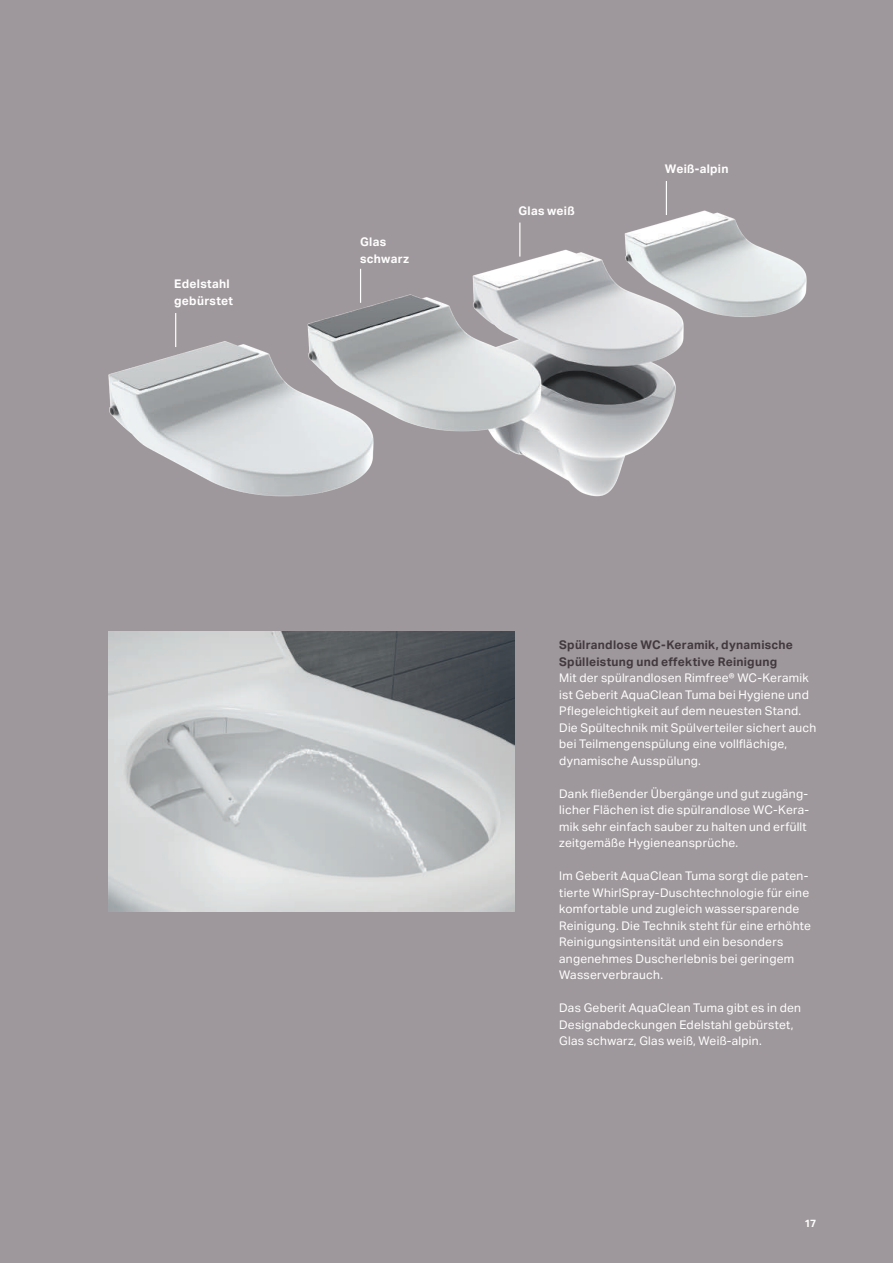
<style>
.page{position:relative;width:893px;height:1263px;background:#9e979b}
.page>*{position:absolute;margin:0;border:0;box-sizing:border-box;transform-origin:0 0}
.t1{font:12px/16.5px "Aktiv Grotesk Geberit";letter-spacing:.025em;color:#fff}
.t2{font:700 12px/16.5px "Aktiv Grotesk Geberit";letter-spacing:.02em;color:#42393e}
.t3{font:700 12px/16.5px "Aktiv Grotesk Geberit";letter-spacing:.02em;color:#fff}
.t4{font:700 10.5px "Aktiv Grotesk Geberit";color:#fff}
</style>
<div class="page">
<img style="left:109px;top:631px;width:405px;height:281px">
<img style="left:108px;top:193px;width:699px;height:304px">
<hr style="left:175px;top:313px;width:1px;height:34px;background:#fff">
<hr style="left:360px;top:269px;width:1px;height:34px;background:#fff">
<hr style="left:519px;top:223px;width:1px;height:34px;background:#fff">
<hr style="left:666px;top:181px;width:1px;height:34px;background:#fff">
<p class="t3" style="left:174px;top:276px;width:60px">Edelstahl gebürstet</p>
<p class="t3" style="left:360px;top:234px;width:50px">Glas schwarz</p>
<p class="t3" style="left:518px;top:202px;width:58px">Glas weiß</p>
<p class="t3" style="left:665px;top:161px;width:65px">Weiß-alpin</p>
<p class="t2" style="left:559px;top:637px;width:235px">Spülrandlose WC-Keramik, dynamische<br>Spülleistung und effektive Reinigung</p>
<p class="t1" style="left:559px;top:670px;width:259px">Mit der spülrandlosen Rimfree® WC-Keramik ist Geberit AquaClean Tuma bei Hygiene und Pflegeleichtigkeit auf dem neuesten Stand.<br>Die Spültechnik mit Spülverteiler sichert auch bei Teilmengenspülung eine vollflächige, dynamische Ausspülung.</p>
<p class="t1" style="left:559px;top:785px;width:252px">Dank fließender Übergänge und gut zugäng&shy;licher Flächen ist die spülrandlose WC-Kera&shy;mik sehr einfach sauber zu halten und erfüllt zeitgemäße Hygieneansprüche.</p>
<p class="t1" style="left:559px;top:868px;width:253px">Im Geberit AquaClean Tuma sorgt die paten&shy;tierte WhirlSpray-Duschtechnologie für eine komfortable und zugleich wassersparende Reinigung. Die Technik steht für eine erhöhte Reinigungsintensität und ein besonders angenehmes Duscherlebnis bei geringem Wasserverbrauch.</p>
<p class="t1" style="left:559px;top:1000px;width:243px">Das Geberit AquaClean Tuma gibt es in den<br>Designabdeckungen Edelstahl gebürstet,<br>Glas schwarz, Glas weiß, Weiß-alpin.</p>
<p class="t4" style="left:804px;top:1217px;width:14px">17</p>
</div>
